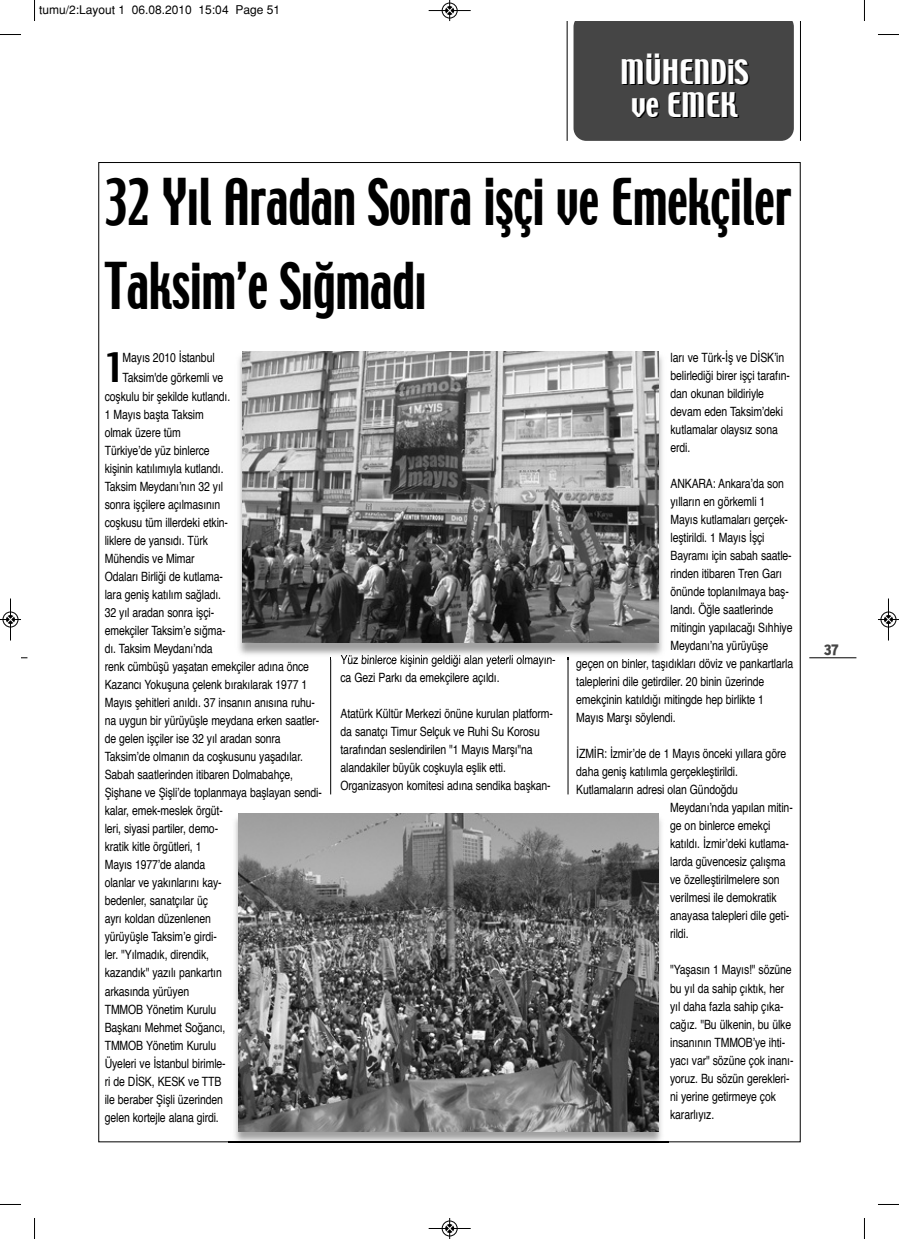
<style>
.page{position:relative;width:899px;height:1239px;background:#fff}
.page>*{position:absolute;margin:0;border:0;box-sizing:border-box;transform-origin:0 0}
.t1{font:57px/84px "Techno";color:#000;scale:.81 1}
.t2{font:36px "Techno";color:#000}
.t3{font:30px/33px "Techno";color:#fff;text-align:center}
.t4{font:15px "Interstate TR Black Condensed";color:#454545}
.t5{font:condensed 12.75px/18px "Helvetica";letter-spacing:-.01em;color:#000}
.t6{font:12px "Helvetica";color:#000}
</style>
<div class="page">
<hr style="left:809px;top:657px;width:47px;height:1px;background:#000">
<hr style="left:330px;top:657px;width:1px;height:137px;background:#000">
<hr style="left:567px;top:657px;width:1px;height:137px;background:#000">
<img style="left:239px;top:351px;width:424px;height:308px">
<img style="left:340px;top:655px;width:66px;height:4px">
<img style="left:242px;top:351px;width:416px;height:292px">
<img style="left:228px;top:813px;width:440px;height:330px">
<img style="left:228px;top:1141px;width:440px;height:1px">
<img style="left:239px;top:813px;width:418px;height:318px">
<div style="left:573px;top:21px;width:220px;height:120px;background:#454545"></div>
<hr style="left:799px;top:21px;width:1px;height:120px;background:#000">
<hr style="left:566px;top:21px;width:1px;height:120px;background:#000">
<svg style="left:34px;top:0;width:1px;height:21px"></svg>
<svg style="left:0;top:34px;width:21px;height:1px"></svg>
<svg style="left:878px;top:34px;width:20px;height:1px"></svg>
<svg style="left:34px;top:1218px;width:1px;height:20px"></svg>
<svg style="left:0;top:1204px;width:21px;height:1px"></svg>
<svg style="left:878px;top:1204px;width:20px;height:1px"></svg>
<div style="left:441px;top:3px;width:16px;height:16px;border:1px solid #fff;border-radius:50%"></div>
<hr style="left:428px;top:10px;width:42px;height:1px;background:#000">
<div style="left:442px;top:3px;width:15px;height:15px;border:1px solid #000;border-radius:50%"></div>
<svg style="left:445px;top:0;width:8px;height:21px"></svg>
<div style="left:441px;top:1220px;width:16px;height:16px;border:1px solid #fff;border-radius:50%"></div>
<hr style="left:428px;top:1228px;width:42px;height:1px;background:#000">
<div style="left:442px;top:1220px;width:15px;height:15px;border:1px solid #000;border-radius:50%"></div>
<svg style="left:445px;top:1218px;width:8px;height:20px"></svg>
<hr style="left:10px;top:598px;width:1px;height:42px;background:#000">
<div style="left:3px;top:611px;width:15px;height:16px;border:1px solid #000;border-radius:50%"></div>
<svg style="left:0;top:615px;width:21px;height:8px"></svg>
<div style="left:880px;top:611px;width:16px;height:16px;border:1px solid #fff;border-radius:50%"></div>
<hr style="left:887px;top:598px;width:1px;height:42px;background:#000">
<div style="left:880px;top:611px;width:15px;height:16px;border:1px solid #000;border-radius:50%"></div>
<svg style="left:878px;top:615px;width:20px;height:8px"></svg>
<p class="t6" style="left:39px;top:2px;width:242px">tumu/2:Layout 1 06.08.2010 15:04 Page 51</p>
<h3 class="t3" style="left:620px;top:56px;width:130px">MÜHENDİS ve EMEK</h3>
<h1 class="t1" style="left:105px;top:162px;width:848px">32 Yıl Aradan Sonra İşçi ve Emekçiler<br>Taksim’e Sığmadı</h1>
<h2 class="t2" style="left:105px;top:345px;width:19px">1</h2>
<p class="t5" style="left:122px;top:349px;width:94px">Mayıs 2010 İstanbul</p>
<p class="t5" style="left:122px;top:369px;width:102px">Taksim'de görkemli ve</p>
<p class="t5" style="left:105px;top:388px;width:127px">coşkulu bir şekilde kutlandı.</p>
<p class="t5" style="left:105px;top:406px;width:218px">1 Mayıs başta Taksim<br>olmak üzere tüm<br>Türkiye’de yüz binlerce<br>kişinin katılımıyla kutlandı.<br>Taksim Meydanı’nın 32 yıl<br>sonra işçilere açılmasının<br>coşkusu tüm illerdeki etkin-<br>liklere de yansıdı. Türk<br>Mühendis ve Mimar<br>Odaları Birliği de kutlama-<br>lara geniş katılım sağladı.<br>32 yıl aradan sonra işçi-<br>emekçiler Taksim’e sığma-<br>dı. Taksim Meydanı’nda<br>renk cümbüşü yaşatan emekçiler adına önce<br>Kazancı Yokuşuna çelenk bırakılarak 1977 1<br>Mayıs şehitleri anıldı. 37 insanın anısına ruhu&shy;na uygun bir yürüyüşle meydana erken saatler&shy;de gelen işçiler ise 32 yıl aradan sonra<br>Taksim’de olmanın da coşkusunu yaşadılar.<br>Sabah saatlerinden itibaren Dolmabahçe,<br>Şişhane ve Şişli’de toplanmaya başlayan sendi&shy;kalar, emek-meslek örgüt-<br>leri, siyasi partiler, demo-<br>kratik kitle örgütleri, 1<br>Mayıs 1977’de alanda<br>olanlar ve yakınlarını kay-<br>bedenler, sanatçılar üç<br>ayrı koldan düzenlenen<br>yürüyüşle Taksim’e girdi-<br>ler. "Yılmadık, direndik,<br>kazandık" yazılı pankartın<br>arkasında yürüyen<br>TMMOB Yönetim Kurulu<br>Başkanı Mehmet Soğancı,<br>TMMOB Yönetim Kurulu<br>Üyeleri ve İstanbul birimle-<br>ri de DİSK, KESK ve TTB<br>ile beraber Şişli üzerinden<br>gelen kortejle alana girdi.</p>
<p class="t5" style="left:340px;top:651px;width:217px">Yüz binlerce kişinin geldiği alan yeterli olmayın&shy;ca Gezi Parkı da emekçilere açıldı.</p>
<p class="t5" style="left:340px;top:705px;width:214px">Atatürk Kültür Merkezi önüne kurulan platform&shy;da sanatçı Timur Selçuk ve Ruhi Su Korosu tarafından seslendirilen "1 Mayıs Marşı"na alandakiler büyük coşkuyla eşlik etti.<br>Organizasyon komitesi adına sendika başkan-</p>
<p class="t5" style="left:670px;top:349px;width:121px">ları ve Türk-İş ve DİSK’in belirlediği birer işçi tarafın&shy;dan okunan bildiriyle devam eden Taksim’deki kutlamalar olaysız sona erdi.</p>
<p class="t5" style="left:670px;top:475px;width:115px">ANKARA: Ankara’da son</p>
<p class="t5" style="left:670px;top:493px;width:96px">yılların en görkemli 1</p>
<p class="t5" style="left:670px;top:511px;width:119px">Mayıs kutlamaları gerçek-</p>
<p class="t5" style="left:670px;top:529px;width:96px">leştirildi. 1 Mayıs İşçi</p>
<p class="t5" style="left:670px;top:547px;width:123px">Bayramı için sabah saatle-</p>
<p class="t5" style="left:670px;top:565px;width:113px">rinden itibaren Tren Garı</p>
<p class="t5" style="left:670px;top:583px;width:120px">önünde toplanılmaya baş-</p>
<p class="t5" style="left:670px;top:601px;width:104px">landı. Öğle saatlerinde</p>
<p class="t5" style="left:670px;top:619px;width:123px">mitingin yapılacağı Sıhhiye</p>
<p class="t5" style="left:670px;top:637px;width:99px">Meydanı’na yürüyüşe</p>
<p class="t5" style="left:576px;top:655px;width:218px">geçen on binler, taşıdıkları döviz ve pankartlarla</p>
<p class="t5" style="left:576px;top:673px;width:189px">taleplerini dile getirdiler. 20 binin üzerinde</p>
<p class="t5" style="left:576px;top:691px;width:189px">emekçinin katıldığı mitingde hep birlikte 1</p>
<p class="t5" style="left:576px;top:709px;width:101px">Mayıs Marşı söylendi.</p>
<p class="t5" style="left:576px;top:745px;width:211px">İZMİR: İzmir’de de 1 Mayıs önceki yıllara göre</p>
<p class="t5" style="left:576px;top:763px;width:163px">daha geniş katılımla gerçekleştirildi.</p>
<p class="t5" style="left:576px;top:781px;width:163px">Kutlamaların adresi olan Gündoğdu</p>
<p class="t5" style="left:670px;top:799px;width:124px">Meydanı’nda yapılan mitin-</p>
<p class="t5" style="left:670px;top:817px;width:102px">ge on binlerce emekçi</p>
<p class="t5" style="left:670px;top:835px;width:120px">katıldı. İzmir’deki kutlama-</p>
<p class="t5" style="left:670px;top:853px;width:117px">larda güvencesiz çalışma</p>
<p class="t5" style="left:670px;top:871px;width:111px">ve özelleştirilmelere son</p>
<p class="t5" style="left:670px;top:889px;width:108px">verilmesi ile demokratik</p>
<p class="t5" style="left:670px;top:907px;width:121px">anayasa talepleri dile geti-</p>
<p class="t5" style="left:670px;top:925px;width:20px">rildi.</p>
<p class="t5" style="left:670px;top:961px;width:125px">"Yaşasın 1 Mayıs!" sözüne bu yıl da sahip çıktık, her yıl daha fazla sahip çıka&shy;cağız. "Bu ülkenin, bu ülke insanının TMMOB’ye ihti&shy;yacı var" sözüne çok inanı&shy;yoruz. Bu sözün gerekleri&shy;ni yerine getirmeye çok kararlıyız.</p>
<p class="t4" style="left:823px;top:641px;width:17px">37</p>
</div>
